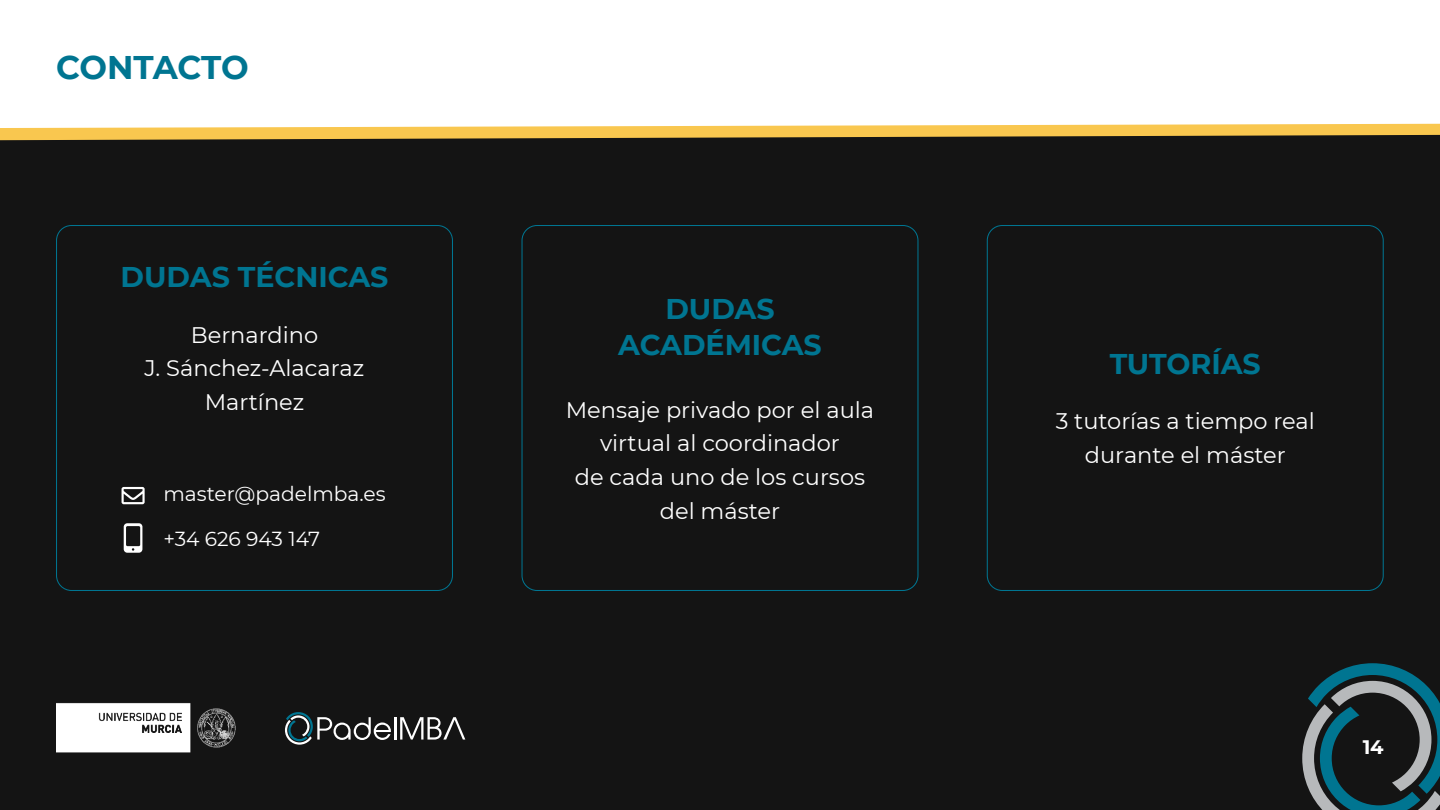
<style>
.page{position:relative;width:1440px;height:810px;background:#fff}
.page>*{position:absolute;margin:0;border:0;box-sizing:border-box;transform-origin:0 0}
.t1{font:700 32.7px "Montserrat";letter-spacing:-.01em;color:#007591}
.t2{font:700 28.5px/36.8px "Montserrat";color:#007591;text-align:center}
.t3{font:22.5px/33.8px "Montserrat";color:#fff;text-align:center}
.t4{font:20.25px "Montserrat";color:#fff}
.t5{font:700 19.5px "Montserrat";color:#fff}
</style>
<div class="page">
<div style="left:0;top:132px;width:1440px;height:678px;background:#141414"></div>
<svg style="left:285px;top:712px;width:106px;height:33px"></svg>
<hr style="left:394px;top:717px;width:2px;height:23px;background:#fff">
<svg style="left:400px;top:717px;width:65px;height:23px"></svg>
<img style="left:56px;top:703px;width:180px;height:50px">
<svg style="left:1302px;top:663px;width:138px;height:147px"></svg>
<svg style="left:0;top:124px;width:1440px;height:16px"></svg>
<svg style="left:122px;top:487px;width:23px;height:17px"></svg>
<svg style="left:124px;top:523px;width:18px;height:30px"></svg>
<h1 class="t1" style="left:56px;top:50px;width:194px">CONTACTO</h1>
<p class="t2" style="left:121px;top:259px;width:269px">DUDAS TÉCNICAS</p>
<p class="t3" style="left:145px;top:320px;width:221px">Bernardino<br>J. Sánchez-Alacaraz<br>Martínez</p>
<p class="t4" style="left:163px;top:480px;width:224px">master@padelmba.es</p>
<p class="t4" style="left:163px;top:525px;width:158px">+34 626 943 147</p>
<p class="t2" style="left:618px;top:290px;width:205px">DUDAS<br>ACADÉMICAS</p>
<p class="t3" style="left:566px;top:392px;width:310px">Mensaje privado por el aula virtual al coordinador<br>de cada uno de los cursos del máster</p>
<p class="t2" style="left:1110px;top:344px;width:153px">TUTORÍAS</p>
<p class="t3" style="left:1056px;top:404px;width:261px">3 tutorías a tiempo real durante el máster</p>
<p class="t5" style="left:1363px;top:736px;width:23px">14</p>
</div>
